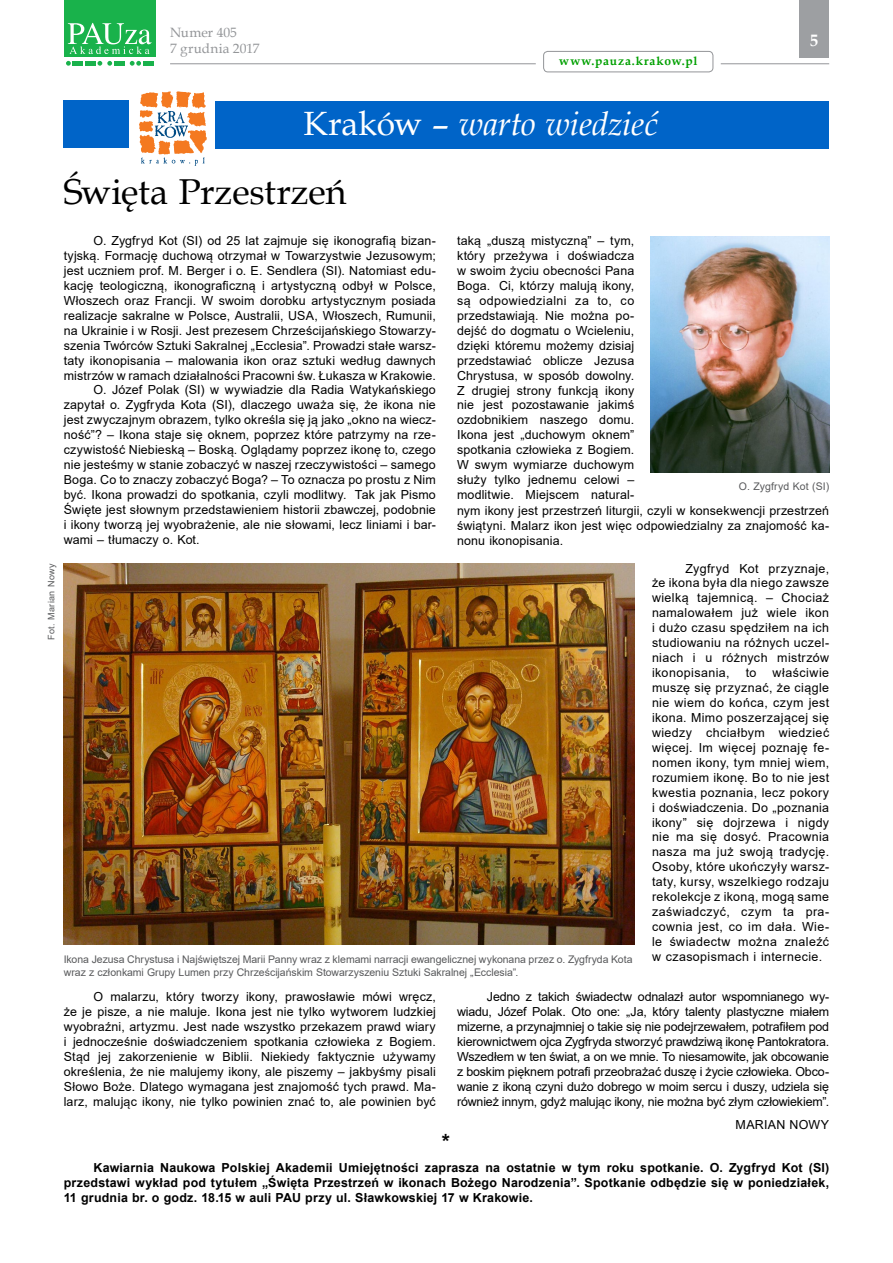
<style>
.page{position:relative;width:893px;height:1263px;background:#fff}
.page>*{position:absolute;margin:0;border:0;box-sizing:border-box;transform-origin:0 0}
.t1{font:36px "Book Antiqua";letter-spacing:-.005em;color:#000}
.t2{font:italic 33.6px "Book Antiqua";letter-spacing:-.015em;color:#fff}
.t3{font:700 21px "Arial";color:#000}
.t4{font:700 16.5px "Book Antiqua";color:#fff}
.t5{font:13.5px/16.2px "Book Antiqua";letter-spacing:.01em;color:#939598}
.t6{font:12.45px/15px "Arial";letter-spacing:.01em;color:#000;text-align:justify}
.t7{font:700 12.45px/15px "Arial";letter-spacing:.015em;color:#000;text-align:justify}
.t8{font:700 12px "Book Antiqua";letter-spacing:.07em;color:#00a000}
.t9{font:10.5px/12.6px "Arial";letter-spacing:-.005em;color:#58595b}
.t10{font:9px "Arial";letter-spacing:.04em;color:#58595b}
.s1{font-style:normal}
</style>
<div class="page">
<div style="left:799px;top:0;width:30px;height:57px;background:#9d9fa2"></div>
<svg style="left:66px;top:61px;width:5px;height:5px"></svg>
<svg style="left:97px;top:61px;width:15px;height:5px"></svg>
<svg style="left:130px;top:61px;width:11px;height:5px"></svg>
<div style="left:73px;top:61px;width:10px;height:5px;background:#19b24b"></div>
<div style="left:85px;top:61px;width:11px;height:5px;background:#19b24b"></div>
<div style="left:114px;top:61px;width:11px;height:5px;background:#19b24b"></div>
<div style="left:143px;top:61px;width:11px;height:5px;background:#19b24b"></div>
<div style="left:64px;top:0;width:92px;height:56px;background:#19b24b"></div>
<svg style="left:68px;top:23px;width:83px;height:31px"></svg>
<hr style="left:170px;top:63px;width:366px;height:1px;background:#939598">
<div style="left:543px;top:51px;width:170px;height:21px;border:1px solid #939598;border-radius:4px"></div>
<hr style="left:721px;top:63px;width:108px;height:1px;background:#939598">
<div style="left:216px;top:101px;width:613px;height:48px;background:#0064c8"></div>
<div style="left:64px;top:101px;width:65px;height:47px;background:#0064c8"></div>
<svg style="left:139px;top:91px;width:68px;height:75px"></svg>
<img style="left:651px;top:236px;width:178px;height:237px">
<img style="left:64px;top:563px;width:570px;height:381px">
<p class="t5" style="left:170px;top:24px;width:91px">Numer 405<br>7 grudnia 2017</p>
<h3 class="t4" style="left:810px;top:30px;width:10px">5</h3>
<p class="t8" style="left:559px;top:53px;width:140px">www.pauza.krakow.pl</p>
<h2 class="t2" style="left:304px;top:100px;width:356px"><span class="s1">Kraków –</span> warto wiedzieć</h2>
<h1 class="t1" style="left:64px;top:167px;width:284px">Święta Przestrzeń</h1>
<p class="t6" style="left:94px;top:233px;width:344px">O. Zygfryd Kot (SI) od 25 lat zajmuje się ikonografią bizan-</p>
<p class="t6" style="left:64px;top:248px;width:374px">tyjską. Formację duchową otrzymał w Towarzystwie Jezusowym;</p>
<p class="t6" style="left:64px;top:263px;width:374px">jest uczniem prof. M. Berger i o. E. Sendlera (SI). Natomiast edu-</p>
<p class="t6" style="left:64px;top:278px;width:374px">kację teologiczną, ikonograficzną i artystyczną odbył w Polsce,</p>
<p class="t6" style="left:64px;top:293px;width:374px">Włoszech oraz Francji. W swoim dorobku artystycznym posiada</p>
<p class="t6" style="left:64px;top:308px;width:374px">realizacje sakralne w Polsce, Australii, USA, Włoszech, Rumunii,</p>
<p class="t6" style="left:64px;top:323px;width:374px">na Ukrainie i w Rosji. Jest prezesem Chrześcijańskiego Stowarzy-</p>
<p class="t6" style="left:64px;top:338px;width:374px">szenia Twórców Sztuki Sakralnej „Ecclesia”. Prowadzi stałe warsz-</p>
<p class="t6" style="left:64px;top:353px;width:374px">taty ikonopisania – malowania ikon oraz sztuki według dawnych</p>
<p class="t6" style="left:64px;top:368px;width:374px">mistrzów w ramach działalności Pracowni św. Łukasza w Krakowie.</p>
<p class="t6" style="left:94px;top:382px;width:344px">O. Józef Polak (SI) w wywiadzie dla Radia Watykańskiego</p>
<p class="t6" style="left:64px;top:397px;width:374px">zapytał o. Zygfryda Kota (SI), dlaczego uważa się, że ikona nie</p>
<p class="t6" style="left:64px;top:412px;width:374px">jest zwyczajnym obrazem, tylko określa się ją jako „okno na wiecz-</p>
<p class="t6" style="left:64px;top:427px;width:374px">ność”? – Ikona staje się oknem, poprzez które patrzymy na rze-</p>
<p class="t6" style="left:64px;top:442px;width:374px">czywistość Niebieską – Boską. Oglądamy poprzez ikonę to, czego</p>
<p class="t6" style="left:64px;top:457px;width:374px">nie jesteśmy w stanie zobaczyć w naszej rzeczywistości – samego</p>
<p class="t6" style="left:64px;top:472px;width:374px">Boga. Co to znaczy zobaczyć Boga? – To oznacza po prostu z Nim</p>
<p class="t6" style="left:64px;top:487px;width:374px">być. Ikona prowadzi do spotkania, czyli modlitwy. Tak jak Pismo</p>
<p class="t6" style="left:64px;top:502px;width:374px">Święte jest słownym przedstawieniem historii zbawczej, podobnie</p>
<p class="t6" style="left:64px;top:517px;width:374px">i ikony tworzą jej wyobrażenie, ale nie słowami, lecz liniami i bar-</p>
<p class="t6" style="left:64px;top:532px;width:137px">wami – tłumaczy o. Kot.</p>
<p class="t6" style="left:457px;top:233px;width:374px;text-align:left">taką „duszą mistyczną” – tym,<br>który przeżywa i doświadcza<br>w swoim życiu obecności Pana<br>Boga. Ci, którzy malują ikony,<br>są odpowiedzialni za to, co<br>przedstawiają. Nie można po-<br>dejść do dogmatu o Wcieleniu,<br>dzięki któremu możemy dzisiaj<br>przedstawiać oblicze Jezusa<br>Chrystusa, w sposób dowolny.<br>Z drugiej strony funkcją ikony<br>nie jest pozostawanie jakimś<br>ozdobnikiem naszego domu.<br>Ikona jest „duchowym oknem”<br>spotkania człowieka z Bogiem.<br>W swym wymiarze duchowym<br>służy tylko jednemu celowi –<br>modlitwie. Miejscem natural-<br>nym ikony jest przestrzeń liturgii, czyli w konsekwencji przestrzeń świątyni. Malarz ikon jest więc odpowiedzialny za znajomość ka&shy;nonu ikonopisania.</p>
<p class="t6" style="left:652px;top:560px;width:179px;text-indent:33px">Zygfryd Kot przyznaje, że ikona była dla niego zawsze wielką tajemnicą. – Chociaż namalowałem już wiele ikon i dużo czasu spędziłem na ich studiowaniu na różnych uczel&shy;niach i u różnych mistrzów ikonopisania,</p>
<p class="t9" style="left:739px;top:479px;width:92px">O. Zygfryd Kot (SI)</p>
<p class="t10" style="left:45px;top:640px;width:78px;rotate:-90deg">Fot. Marian Nowy</p>
<p class="t6" style="left:652px;top:665px;width:179px;text-indent:120px">właściwie muszę się przyznać, że ciągle nie wiem do końca, czym jest ikona. Mimo poszerzającej się wiedzy chciałbym wiedzieć więcej. Im więcej poznaję fe&shy;nomen ikony, tym mniej wiem, rozumiem ikonę. Bo to nie jest kwestia poznania, lecz pokory i doświadczenia. Do „poznania ikony” się dojrzewa i nigdy nie ma się dosyć. Pracownia nasza ma już swoją tradycję.<br>Osoby, które ukończyły warsz&shy;taty, kursy, wszelkiego rodzaju rekolekcje z ikoną, mogą same zaświadczyć, czym ta pra&shy;cownia jest, co im dała. Wie&shy;le świadectw można znaleźć w czasopismach i internecie.</p>
<p class="t6" style="left:457px;top:989px;width:374px;text-indent:30px">Jedno z takich świadectw odnalazł autor wspomnianego wy&shy;wiadu, Józef Polak. Oto one: „Ja, który talenty plastyczne miałem mizerne, a przynajmniej o takie się nie podejrzewałem, potrafiłem pod kierownictwem ojca Zygfryda stworzyć prawdziwą ikonę Pantokratora.<br>Wszedłem w ten świat, a on we mnie. To niesamowite, jak obcowanie z boskim pięknem potrafi przeobrażać duszę i życie człowieka. Obco&shy;wanie z ikoną czyni dużo dobrego w moim sercu i duszy, udziela się również innym, gdyż malując ikony, nie można być złym człowiekiem”.</p>
<p class="t6" style="left:736px;top:1117px;width:95px">MARIAN NOWY</p>
<p class="t6" style="left:746px;top:665px;width:12px">to</p>
<p class="t9" style="left:64px;top:953px;width:570px">Ikona Jezusa Chrystusa i Najświętszej Marii Panny wraz z klemami narracji ewangelicznej wykonana przez o. Zygfryda Kota wraz z członkami Grupy Lumen przy Chrześcijańskim Stowarzyszeniu Sztuki Sakralnej „Ecclesia”.</p>
<p class="t6" style="left:64px;top:989px;width:374px;text-indent:30px">O malarzu, który tworzy ikony, prawosławie mówi wręcz, że je pisze, a nie maluje. Ikona jest nie tylko wytworem ludzkiej wyobraźni, artyzmu. Jest nade wszystko przekazem prawd wiary i jednocześnie doświadczeniem spotkania człowieka z Bogiem.<br>Stąd jej zakorzenienie w Biblii. Niekiedy faktycznie używamy określenia, że nie malujemy ikony, ale piszemy – jakbyśmy pisali Słowo Boże. Dlatego wymagana jest znajomość tych prawd. Ma&shy;larz, malując ikony, nie tylko powinien znać to, ale powinien być</p>
<h3 class="t3" style="left:442px;top:1127px;width:10px">*</h3>
<p class="t7" style="left:64px;top:1160px;width:767px;text-indent:30px">Kawiarnia Naukowa Polskiej Akademii Umiejętności zaprasza na ostatnie w tym roku spotkanie. O. Zygfryd Kot (SI) przedstawi wykład pod tytułem „Święta Przestrzeń w ikonach Bożego Narodzenia”. Spotkanie odbędzie się w poniedziałek, 11 grudnia br. o godz. 18.15 w auli PAU przy ul. Sławkowskiej 17 w Krakowie.</p>
</div>
